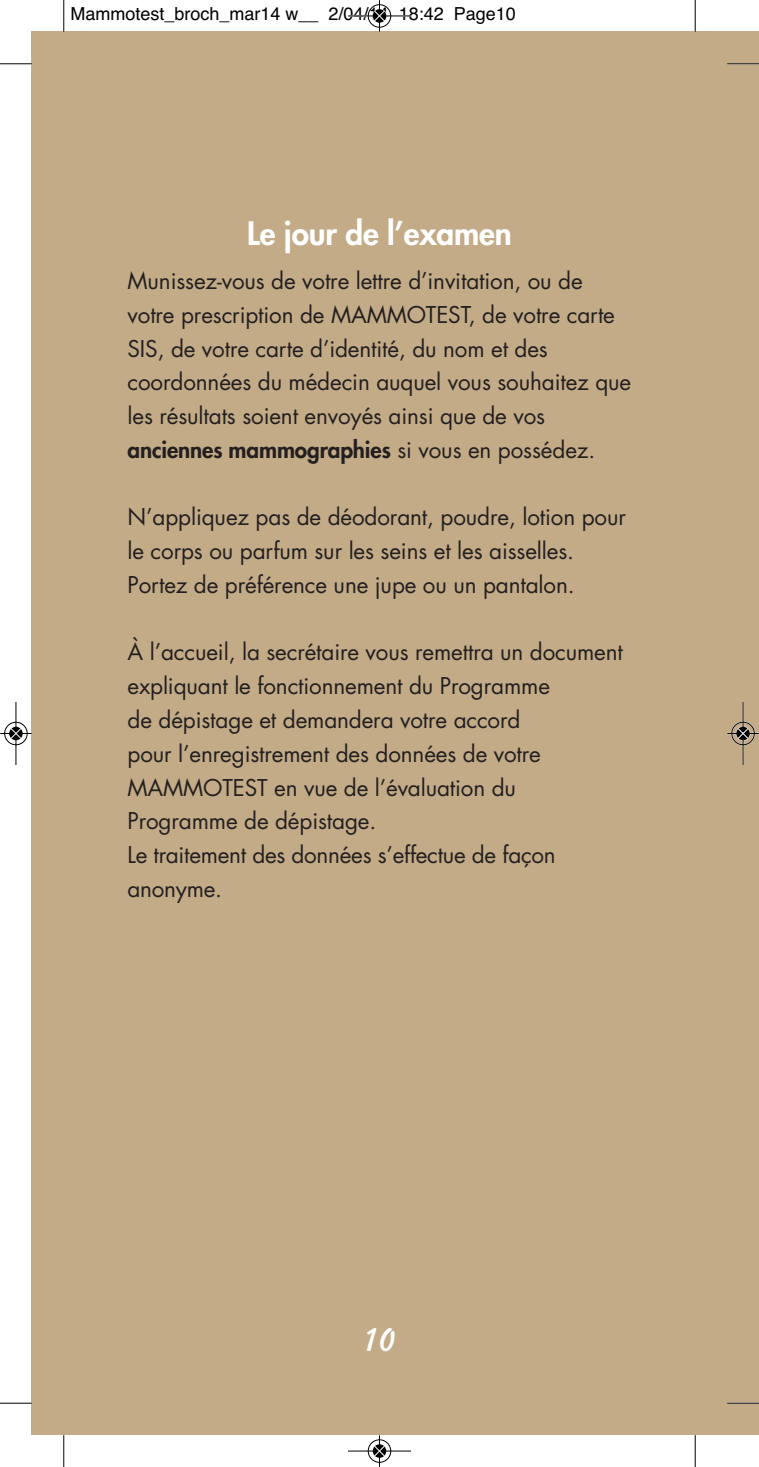
<style>
.page{position:relative;width:759px;height:1467px;background:#fff}
.page>*{position:absolute;margin:0;border:0;box-sizing:border-box;transform-origin:0 0}
.t1{font:800 31.5px "Futura";letter-spacing:-.005em;color:#fff}
.t2{font:31.5px "Freehand 521 BT Regular C";color:#fff}
.t3{font:22.5px/33.8px "Futura";letter-spacing:-.005em;color:#231f20}
.t4{font:18px "Helvetica";color:#000}
.s1{font-weight:800}
</style>
<div class="page">
<div style="left:32px;top:32px;width:727px;height:1403px;background:#c3ab87"></div>
<hr style="left:727px;top:1402px;width:32px;height:2px;background:#fff">
<hr style="left:63px;top:0;width:1px;height:32px;background:#000">
<hr style="left:0;top:63px;width:32px;height:1px;background:#000">
<hr style="left:695px;top:0;width:1px;height:32px;background:#000">
<hr style="left:727px;top:63px;width:32px;height:1px;background:#000">
<hr style="left:63px;top:1435px;width:1px;height:32px;background:#000">
<hr style="left:0;top:1403px;width:32px;height:1px;background:#000">
<hr style="left:695px;top:1435px;width:1px;height:32px;background:#000">
<hr style="left:727px;top:1403px;width:32px;height:1px;background:#000">
<div style="left:368px;top:4px;width:23px;height:24px;border:1px solid #fff;border-radius:50%"></div>
<div style="left:372px;top:9px;width:15px;height:14px;background:#bfbfbf;border-radius:50%"></div>
<hr style="left:348px;top:16px;width:63px;height:1px;background:#000">
<hr style="left:379px;top:0;width:1px;height:32px;background:#000">
<div style="left:368px;top:4px;width:23px;height:23px;border:1px solid #000;border-radius:50%"></div>
<svg style="left:373px;top:9px;width:13px;height:14px"></svg>
<svg style="left:374px;top:10px;width:11px;height:12px"></svg>
<div style="left:368px;top:1439px;width:23px;height:24px;border:1px solid #fff;border-radius:50%"></div>
<div style="left:372px;top:1444px;width:15px;height:14px;background:#bebebe;border-radius:50%"></div>
<hr style="left:348px;top:1451px;width:63px;height:1px;background:#000">
<hr style="left:379px;top:1435px;width:1px;height:32px;background:#000">
<div style="left:368px;top:1440px;width:23px;height:22px;border:1px solid #000;border-radius:50%"></div>
<svg style="left:373px;top:1444px;width:13px;height:14px"></svg>
<svg style="left:374px;top:1445px;width:11px;height:12px"></svg>
<div style="left:4px;top:722px;width:24px;height:23px;border:1px solid #fff;border-radius:50%"></div>
<div style="left:9px;top:726px;width:14px;height:15px;background:#bfbfbf;border-radius:50%"></div>
<hr style="left:16px;top:702px;width:1px;height:63px;background:#000">
<hr style="left:0;top:733px;width:32px;height:1px;background:#000">
<div style="left:4px;top:722px;width:23px;height:23px;border:1px solid #000;border-radius:50%"></div>
<svg style="left:9px;top:727px;width:14px;height:13px"></svg>
<svg style="left:10px;top:728px;width:12px;height:11px"></svg>
<hr style="left:742px;top:702px;width:2px;height:63px;background:#fff">
<div style="left:731px;top:722px;width:24px;height:23px;border:1px solid #fff;border-radius:50%"></div>
<div style="left:736px;top:726px;width:14px;height:15px;background:#b2ada7;border-radius:50%"></div>
<hr style="left:743px;top:702px;width:1px;height:63px;background:#000">
<hr style="left:727px;top:733px;width:32px;height:1px;background:#000">
<div style="left:732px;top:722px;width:23px;height:23px;border:1px solid #000;border-radius:50%"></div>
<svg style="left:736px;top:727px;width:14px;height:13px"></svg>
<svg style="left:737px;top:728px;width:12px;height:11px"></svg>
<p class="t4" style="left:71px;top:7px;width:447px">Mammotest_broch_mar14 w__ 2/04/14 18:42 Page10</p>
<h1 class="t1" style="left:247px;top:219px;width:266px">Le jour de l’examen</h1>
<p class="t3" style="left:128px;top:266px;width:505px">Munissez-vous de votre lettre d’invitation, ou de votre prescription de MAMMOTEST, de votre carte SIS, de votre carte d’identité, du nom et des coordonnées du médecin auquel vous souhaitez que les résultats soient envoyés ainsi que de vos <span class="s1">anciennes mammographies</span> si vous en possédez.</p>
<p class="t3" style="left:128px;top:502px;width:500px">N’appliquez pas de déodorant, poudre, lotion pour le corps ou parfum sur les seins et les aisselles.<br>Portez de préférence une jupe ou un pantalon.</p>
<p class="t3" style="left:128px;top:637px;width:497px">À l’accueil, la secrétaire vous remettra un document expliquant le fonctionnement du Programme<br>de dépistage et demandera votre accord<br>pour l’enregistrement des données de votre MAMMOTEST en vue de l’évaluation du Programme de dépistage.<br>Le traitement des données s’effectue de façon anonyme.</p>
<h1 class="t2" style="left:363px;top:1327px;width:35px">10</h1>
</div>
